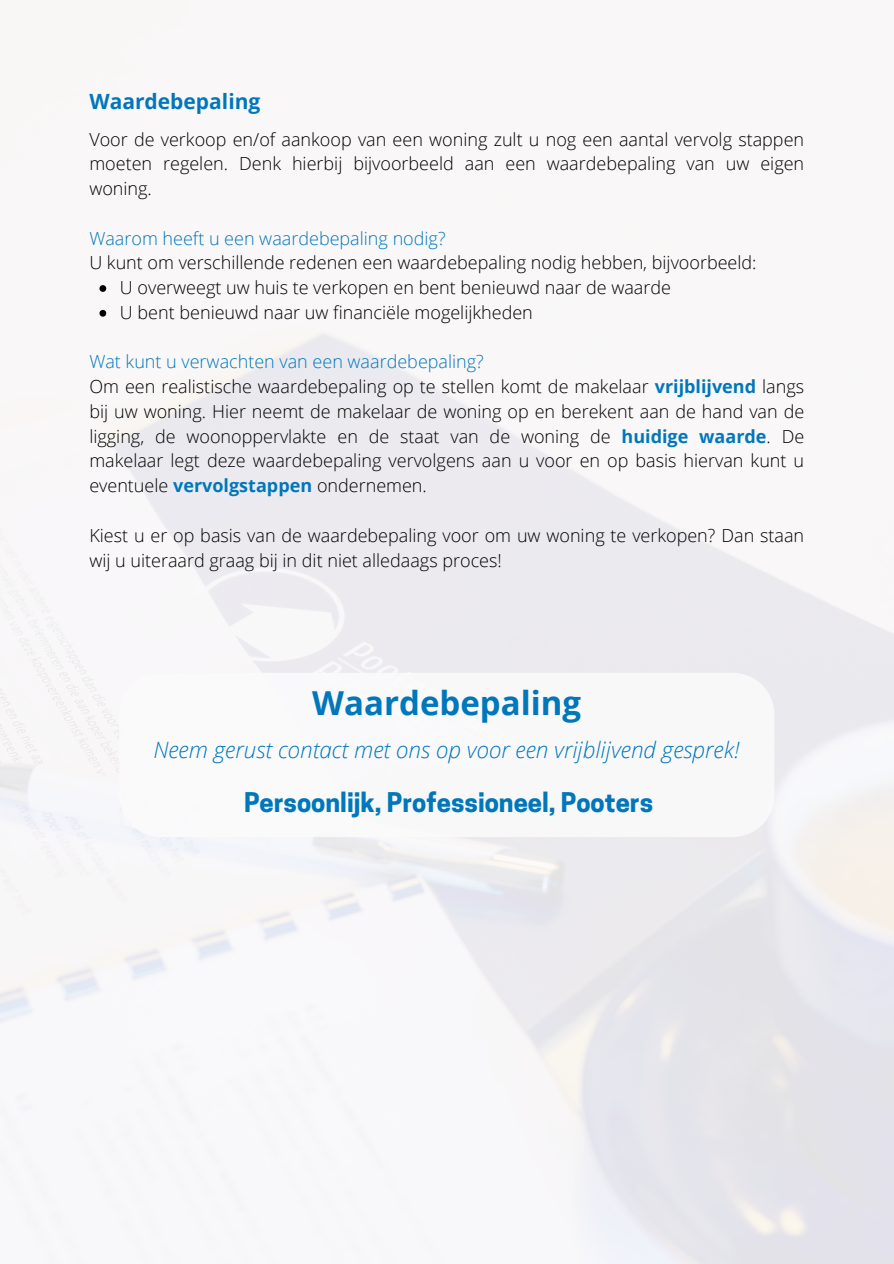
<style>
.page{position:relative;width:894px;height:1264px;background:#fff}
.page>*{position:absolute;margin:0;border:0;box-sizing:border-box;transform-origin:0 0}
.t1{font:700 33px "Open Sans";color:#07b}
.t2{font:700 25.5px "Cooper Hewitt";color:#07b}
.t3{font:italic 300 22.5px "Open Sans";color:#07b}
.t4{font:700 21px "Open Sans";color:#07b}
.t5{font:300 18px/24.8px "Open Sans";color:#000}
.t6{font:300 18px "Open Sans";color:#07b}
.s1{color:#07b}
.s2{font-weight:700;color:#07b}
</style>
<div class="page">
<img style="left:0;top:287px;width:893px;height:976px">
<svg style="left:119px;top:673px;width:655px;height:164px"></svg>
<svg style="left:99px;top:285px;width:7px;height:7px"></svg>
<svg style="left:99px;top:310px;width:7px;height:6px"></svg>
<p class="t4" style="left:89px;top:86px;width:172px">Waardebepaling</p>
<p class="t5" style="left:89px;top:126px;width:716px;text-align:justify">Voor de verkoop en/of aankoop van een woning zult u nog een aantal vervolg stappen moeten regelen. Denk hierbij bijvoorbeeld aan een waardebepaling van uw eigen woning.</p>
<p class="t6" style="left:89px;top:225px;width:357px">Waarom heeft u een waardebepaling nodig?</p>
<p class="t5" style="left:120px;top:250px;width:638px;text-indent:-31px">U kunt om verschillende redenen een waardebepaling nodig hebben, bijvoorbeeld:<br>U overweegt uw huis te verkopen en bent benieuwd naar de waarde<br>U bent benieuwd naar uw financiële mogelijkheden</p>
<p class="t5" style="left:89px;top:349px;width:716px"><span class="s1">Wat kunt u verwachten van een waardebepaling?<br></span>Om een realistische waardebepaling op te stellen komt de makelaar <span class="s2">vrijblijvend</span> langs bij uw woning. Hier neemt de makelaar de woning op en berekent aan de hand van de ligging, de woonoppervlakte en de staat van de woning de <span class="s2">huidige waarde</span>. De makelaar legt deze waardebepaling vervolgens aan u voor en op basis hiervan kunt u eventuele <span class="s2">vervolgstappen</span> ondernemen.</p>
<p class="t5" style="left:89px;top:522px;width:716px">Kiest u er op basis van de waardebepaling voor om uw woning te verkopen? Dan staan wij u uiteraard graag bij in dit niet alledaags proces!</p>
<h1 class="t1" style="left:312px;top:679px;width:270px">Waardebepaling</h1>
<p class="t3" style="left:153px;top:734px;width:587px">Neem gerust contact met ons op voor een vrijblijvend gesprek!</p>
<h2 class="t2" style="left:244px;top:792px;width:410px">Persoonlijk, Professioneel, Pooters</h2>
</div>
